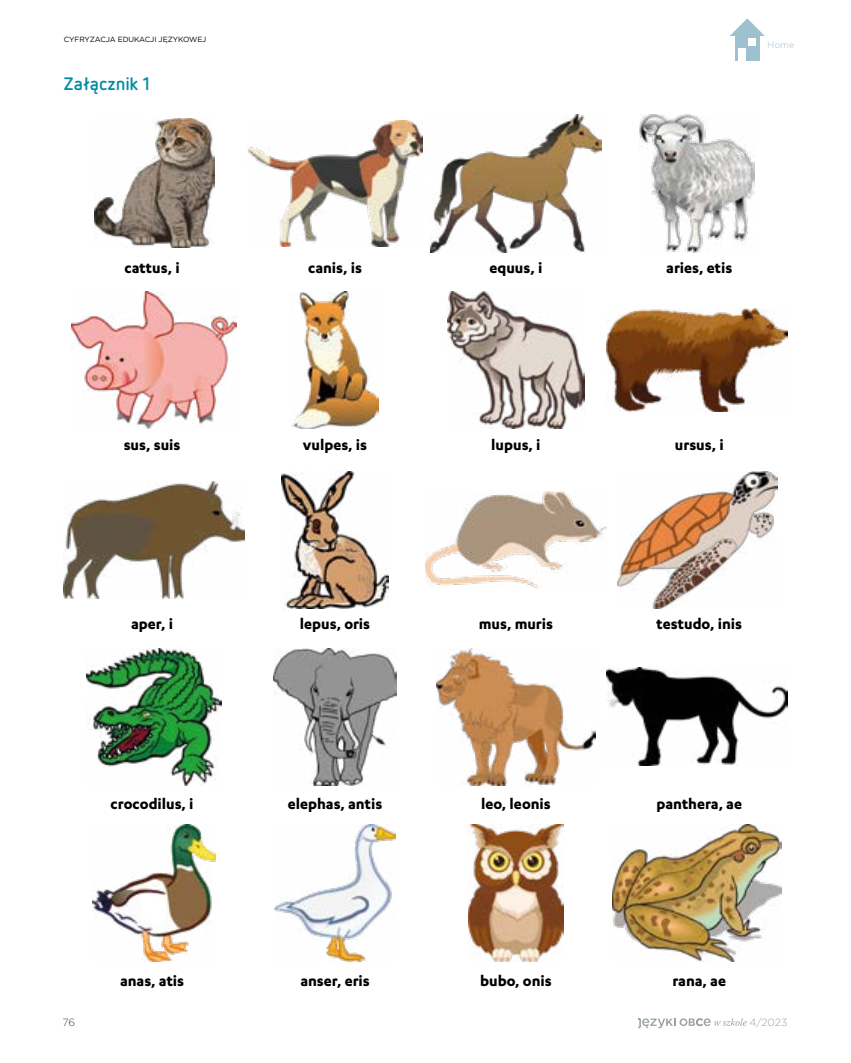
<style>
.page{position:relative;width:851px;height:1063px;background:#fff}
.page>*{position:absolute;margin:0;border:0;box-sizing:border-box;transform-origin:0 0}
.t1{font:700 18px "Netto Pro";letter-spacing:.005em;color:#008ba2}
.t2{font:700 16.5px "Karbon";color:#000}
.t3{font:300 10.5px "Gotham";color:#9ba2a7}
.t4{font:300 10.5px "Gotham";color:#3d4548}
.t5{font:300 8.85px "Gotham";color:#9dc1cf}
.t6{font:7.5px "Gotham";letter-spacing:-.01em;color:#000}
</style>
<div class="page">
<svg style="left:638px;top:1018px;width:108px;height:10px"></svg>
<div style="left:734px;top:36px;width:25px;height:25px;background:#9dc1cf"></div>
<svg style="left:730px;top:18px;width:34px;height:18px"></svg>
<div style="left:748px;top:38px;width:8px;height:8px;background:#fff"></div>
<div style="left:737px;top:48px;width:8px;height:12px;background:#fff"></div>
<img style="left:94px;top:119px;width:120px;height:129px">
<img style="left:72px;top:291px;width:164px;height:138px">
<img style="left:64px;top:482px;width:180px;height:116px">
<img style="left:87px;top:648px;width:134px;height:137px">
<img style="left:93px;top:825px;width:122px;height:137px">
<img style="left:248px;top:121px;width:174px;height:125px">
<img style="left:292px;top:291px;width:86px;height:138px">
<img style="left:282px;top:471px;width:106px;height:138px">
<img style="left:273px;top:648px;width:124px;height:137px">
<img style="left:275px;top:825px;width:120px;height:137px">
<img style="left:430px;top:115px;width:171px;height:137px">
<img style="left:447px;top:291px;width:137px;height:138px">
<img style="left:425px;top:491px;width:181px;height:98px">
<img style="left:436px;top:648px;width:159px;height:137px">
<img style="left:468px;top:825px;width:95px;height:137px">
<img style="left:639px;top:115px;width:115px;height:137px">
<img style="left:606px;top:308px;width:181px;height:104px">
<img style="left:617px;top:471px;width:160px;height:138px">
<img style="left:606px;top:668px;width:181px;height:98px">
<img style="left:612px;top:825px;width:169px;height:137px">
<p class="t6" style="left:64px;top:35px;width:144px">CYFRYZACJA EDUKACJI JĘZYKOWEJ</p>
<p class="t5" style="left:767px;top:39px;width:28px">Home</p>
<p class="t1" style="left:64px;top:72px;width:88px">Załącznik 1</p>
<p class="t2" style="left:124px;top:259px;width:57px">cattus, i</p>
<p class="t2" style="left:308px;top:259px;width:55px">canis, is</p>
<p class="t2" style="left:489px;top:259px;width:54px">equus, i</p>
<p class="t2" style="left:666px;top:259px;width:68px">aries, etis</p>
<p class="t2" style="left:124px;top:435px;width:58px">sus, suis</p>
<p class="t2" style="left:303px;top:435px;width:66px">vulpes, is</p>
<p class="t2" style="left:491px;top:435px;width:51px">lupus, i</p>
<p class="t2" style="left:674px;top:435px;width:50px">ursus, i</p>
<p class="t2" style="left:131px;top:614px;width:43px">aper, i</p>
<p class="t2" style="left:300px;top:614px;width:72px">lepus, oris</p>
<p class="t2" style="left:478px;top:614px;width:76px">mus, muris</p>
<p class="t2" style="left:656px;top:614px;width:87px">testudo, inis</p>
<p class="t2" style="left:110px;top:794px;width:85px">crocodilus, i</p>
<p class="t2" style="left:288px;top:794px;width:96px">elephas, antis</p>
<p class="t2" style="left:481px;top:794px;width:71px">leo, leonis</p>
<p class="t2" style="left:656px;top:794px;width:87px">panthera, ae</p>
<p class="t2" style="left:120px;top:972px;width:66px">anas, atis</p>
<p class="t2" style="left:300px;top:972px;width:71px">anser, eris</p>
<p class="t2" style="left:480px;top:972px;width:73px">bubo, onis</p>
<p class="t2" style="left:672px;top:972px;width:55px">rana, ae</p>
<p class="t4" style="left:63px;top:1016px;width:14px">76</p>
<p class="t3" style="left:749px;top:1016px;width:39px">4/2023</p>
</div>
